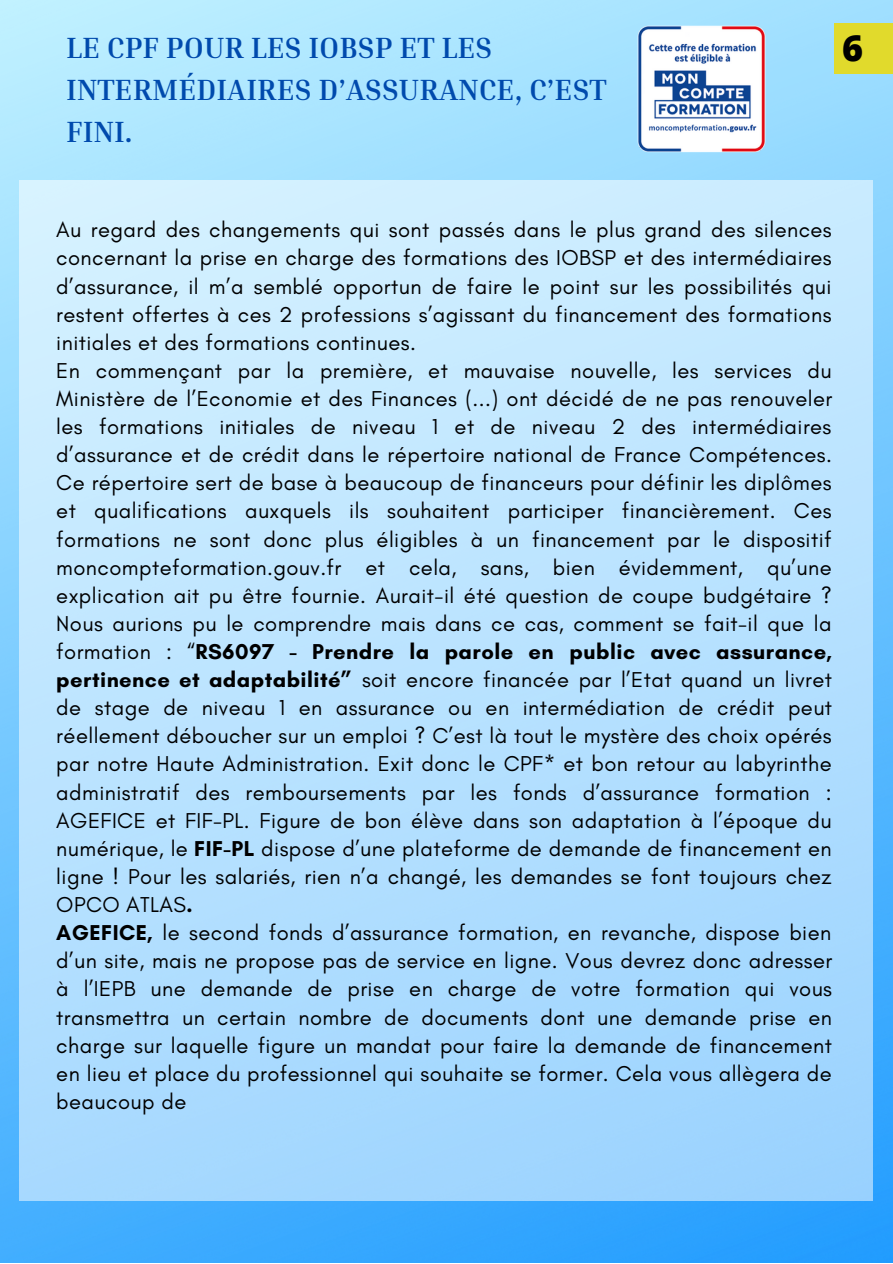
<style>
.page{position:relative;width:893px;height:1264px;background:#fff}
.page>*{position:absolute;margin:0;border:0;box-sizing:border-box;transform-origin:0 0}
.t1{font:800 36px "Open Sans";color:#000}
.t2{font:700 30px/41.5px "Inria Serif";color:#004aad}
.t3{font:21.9px/28px "Glacial Indifference";letter-spacing:.02em;color:#000}
.s1{font-weight:700}
</style>
<div class="page">
<img style="left:0;top:0;width:892px;height:1262px">
<div style="left:833px;top:23px;width:59px;height:50px;background:#e1da2c"></div>
<div style="left:19px;top:180px;width:853px;height:1020px;background:linear-gradient(to bottom,#d1efff,#a0d5fe)"></div>
<img style="left:635px;top:23px;width:132px;height:132px">
<h2 class="t2" style="left:66px;top:26px;width:427px">LE CPF POUR LES IOBSP ET LES</h2>
<h1 class="t1" style="left:842px;top:23px;width:23px">6</h1>
<h2 class="t2" style="left:66px;top:68px;width:542px">INTERMÉDIAIRES D’ASSURANCE, C’EST<br>FINI.</h2>
<p class="t3" style="left:56px;top:215px;width:777px">Au regard des changements qui sont passés dans le plus grand des silences concernant la prise en charge des formations des IOBSP et des intermédiaires d’assurance, il m’a semblé opportun de faire le point sur les possibilités qui restent offertes à ces 2 professions s’agissant du financement des formations initiales et des formations continues.<br>En commençant par la première, et mauvaise nouvelle, les services du Ministère de l’Economie et des Finances (...) ont décidé de ne pas renouveler les formations initiales de niveau 1 et de niveau 2 des intermédiaires d’assurance et de crédit dans le répertoire national de France Compétences.<br>Ce répertoire sert de base à beaucoup de financeurs pour définir les diplômes et qualifications auxquels ils souhaitent participer financièrement. Ces formations ne sont donc plus éligibles à un financement par le dispositif moncompteformation.gouv.fr et cela, sans, bien évidemment, qu’une explication ait pu être fournie. Aurait-il été question de coupe budgétaire ?<br>Nous aurions pu le comprendre mais dans ce cas, comment se fait-il que la formation : “<span class="s1">RS6097 - Prendre la parole en public avec assurance, pertinence et adaptabilité”</span> soit encore financée par l’Etat quand un livret de stage de niveau 1 en assurance ou en intermédiation de crédit peut réellement déboucher sur un emploi ? C’est là tout le mystère des choix opérés par notre Haute Administration. Exit donc le CPF* et bon retour au labyrinthe administratif des remboursements par les fonds d’assurance formation :<br>AGEFICE et FIF-PL. Figure de bon élève dans son adaptation à l’époque du numérique, le <span class="s1">FIF-PL</span> dispose d’une plateforme de demande de financement en ligne ! Pour les salariés, rien n’a changé, les demandes se font toujours chez OPCO ATLAS<span class="s1">.<br>AGEFICE,</span> le second fonds d’assurance formation, en revanche, dispose bien d’un site, mais ne propose pas de service en ligne. Vous devrez donc adresser à l’IEPB une demande de prise en charge de votre formation qui vous transmettra un certain nombre de documents dont une demande prise en charge sur laquelle figure un mandat pour faire la demande de financement en lieu et place du professionnel qui souhaite se former. Cela vous allègera de beaucoup de</p>
</div>
